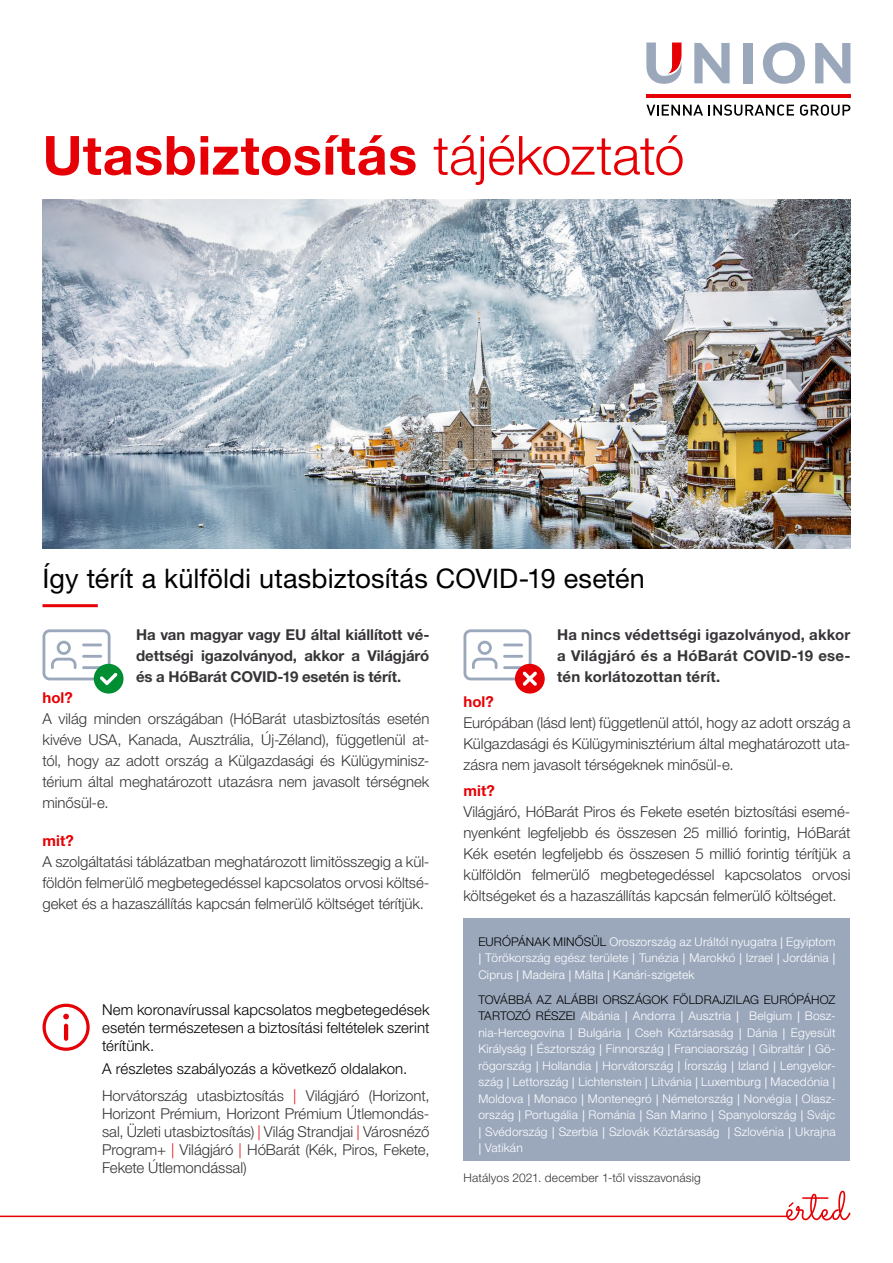
<style>
.page{position:relative;width:893px;height:1263px;background:#fff}
.page>*{position:absolute;margin:0;border:0;box-sizing:border-box;transform-origin:0 0}
.t1{font:700 54px "Helvetica Neue LT Pro";letter-spacing:.01em;color:#e60005}
.t2{font:27px "Helvetica Neue LT Pro";letter-spacing:.005em;color:#000}
.t3{font:300 15px/21px "Helvetica Neue LT Pro";letter-spacing:-.005em;color:#373437;text-align:justify}
.t4{font:700 15px/21px "Helvetica Neue LT Pro";color:#373437;text-align:justify}
.t5{font:300 15px/18px "Helvetica Neue LT Pro";letter-spacing:.005em;color:#000;text-align:justify}
.t6{font:700 15px "Helvetica Neue LT Pro";color:#e60005}
.t7{font:300 12px/16.5px "Helvetica Neue LT Pro";letter-spacing:.015em;color:#fff;text-align:justify}
.t8{font:300 12px "Helvetica Neue LT Pro";letter-spacing:.015em;color:#373437}
.s1{font-weight:300}
.s2{color:#e60005}
.s3{color:#000}
.s4{font-family:"Scala Sans Pro";font-weight:400}
</style>
<div class="page">
<img style="left:43px;top:199px;width:807px;height:349px">
<hr style="left:43px;top:604px;width:55px;height:3px;background:#e60005">
<svg style="left:786px;top:1191px;width:64px;height:29px"></svg>
<hr style="left:0;top:1215px;width:787px;height:2px;background:#e60005">
<hr style="left:646px;top:94px;width:204px;height:3px;background:#e60005">
<svg style="left:646px;top:105px;width:57px;height:11px"></svg>
<svg style="left:709px;top:105px;width:85px;height:11px"></svg>
<svg style="left:800px;top:105px;width:50px;height:11px"></svg>
<svg style="left:694px;top:43px;width:36px;height:40px"></svg>
<div style="left:743px;top:43px;width:10px;height:40px;background:#9ba8bc"></div>
<svg style="left:763px;top:43px;width:42px;height:41px"></svg>
<svg style="left:815px;top:43px;width:35px;height:40px"></svg>
<svg style="left:646px;top:43px;width:35px;height:41px"></svg>
<div style="left:463px;top:918px;width:387px;height:243px;background:#9ba8bc"></div>
<svg style="left:43px;top:1004px;width:47px;height:47px"></svg>
<div style="left:515px;top:664px;width:30px;height:29px;background:#e60005;border-radius:50%"></div>
<svg style="left:463px;top:629px;width:74px;height:57px"></svg>
<div style="left:94px;top:664px;width:30px;height:29px;background:#008e32;border-radius:50%"></div>
<svg style="left:43px;top:629px;width:74px;height:56px"></svg>
<h1 class="t1" style="left:43px;top:122px;width:643px">Utasbiztosítás <span class="s1">tájékoztató</span></h1>
<h2 class="t2" style="left:43px;top:562px;width:604px">Így térít a külföldi utasbiztosítás COVID-19 esetén</h2>
<p class="t4" style="left:136px;top:624px;width:295px">Ha van magyar vagy EU által kiállított vé&shy;dettségi igazolványod, akkor a Világjáró és a HóBarát COVID-19 esetén is térít.</p>
<p class="t6" style="left:43px;top:688px;width:32px">hol?</p>
<p class="t3" style="left:43px;top:708px;width:388px">A világ minden országában (HóBarát utasbiztosítás esetén kivéve USA, Kanada, Ausztrália, Új-Zéland), függetlenül at&shy;tól, hogy az adott ország a Külgazdasági és Külügyminisz&shy;térium által meghatározott utazásra nem javasolt térségnek minősül-e.</p>
<p class="t6" style="left:43px;top:831px;width:33px">mit?</p>
<p class="t3" style="left:43px;top:851px;width:388px">A szolgáltatási táblázatban meghatározott limitösszegig a kül&shy;földön felmerülő megbetegedéssel kapcsolatos orvosi költsé&shy;geket és a hazaszállítás kapcsán felmerülő költséget térítjük.</p>
<p class="t5" style="left:102px;top:1000px;width:329px">Nem koronavírussal kapcsolatos megbetegedések esetén természetesen a biztosítási feltételek szerint térítünk.</p>
<p class="t5" style="left:102px;top:1059px;width:307px">A részletes szabályozás a következő oldalakon.</p>
<p class="t3" style="left:102px;top:1086px;width:329px;line-height:18px">Horvátország utasbiztosítás <span class="s2">|</span> Világjáró (Horizont, Horizont Prémium, Horizont Prémium Útlemondás&shy;sal, Üzleti utasbiztosítás) <span class="s2">|</span> Világ Strandjai <span class="s2">|</span> Városnéző Program+ <span class="s2">|</span> Világjáró <span class="s2">|</span> HóBarát (Kék, Piros, Fekete, Fekete Útlemondással)</p>
<p class="t4" style="left:557px;top:624px;width:295px">Ha nincs védettségi igazolványod, akkor a Világjáró és a HóBarát COVID-19 ese&shy;tén korlátozottan térít.</p>
<p class="t6" style="left:463px;top:693px;width:32px">hol?</p>
<p class="t3" style="left:463px;top:712px;width:388px">Európában (lásd lent) függetlenül attól, hogy az adott ország a Külgazdasági és Külügyminisztérium által meghatározott uta&shy;zásra nem javasolt térségeknek minősül-e.</p>
<p class="t6" style="left:463px;top:781px;width:33px">mit?</p>
<p class="t3" style="left:463px;top:800px;width:388px">Világjáró, HóBarát Piros és Fekete esetén biztosítási esemé&shy;nyenként legfeljebb és összesen 25 millió forintig, HóBarát Kék esetén legfeljebb és összesen 5 millió forintig térítjük a külföldön felmerülő megbetegedéssel kapcsolatos orvosi költségeket és a hazaszállítás kapcsán felmerülő költséget.</p>
<p class="t7" style="left:478px;top:933px;width:359px"><span class="s3">EURÓPÁNAK MINŐSÜL</span> Oroszország az Uráltól nyugatra <span class="s4">|</span> Egyiptom <span class="s4">|</span> Törökország egész területe <span class="s4">|</span> Tunézia <span class="s4">|</span> Marokkó <span class="s4">|</span> Izrael <span class="s4">|</span> Jordánia <span class="s4">| </span>Ciprus <span class="s4">|</span> Madeira <span class="s4">|</span> Málta <span class="s4">|</span> Kanári-szigetek</p>
<p class="t7" style="left:478px;top:991px;width:359px"><span class="s3">TOVÁBBÁ AZ ALÁBBI ORSZÁGOK FÖLDRAJZILAG EURÓPÁHOZ TARTOZÓ RÉSZEI</span> Albánia <span class="s4">|</span> Andorra <span class="s4">|</span> Ausztria <span class="s4">|</span> Belgium <span class="s4">|</span> Bosz&shy;nia-Hercegovina <span class="s4">|</span> Bulgária <span class="s4">|</span> Cseh Köztársaság <span class="s4">|</span> Dánia <span class="s4">|</span> Egyesült Királyság <span class="s4">|</span> Észtország <span class="s4">|</span> Finnország <span class="s4">|</span> Franciaország <span class="s4">|</span> Gibraltár <span class="s4">|</span> Gö&shy;rögország <span class="s4">|</span> Hollandia <span class="s4">|</span> Horvátország <span class="s4">|</span> Írország <span class="s4">|</span> Izland <span class="s4">|</span> Lengyelor&shy;szág <span class="s4">|</span> Lettország <span class="s4">|</span> Lichtenstein <span class="s4">|</span> Litvánia <span class="s4">|</span> Luxemburg <span class="s4">|</span> Macedónia <span class="s4">| </span>Moldova <span class="s4">|</span> Monaco <span class="s4">|</span> Montenegró <span class="s4">|</span> Németország <span class="s4">|</span> Norvégia <span class="s4">|</span> Olasz&shy;ország <span class="s4">|</span> Portugália <span class="s4">|</span> Románia <span class="s4">|</span> San Marino <span class="s4">|</span> Spanyolország <span class="s4">|</span> Svájc <span class="s4">|</span> Svédország <span class="s4">|</span> Szerbia <span class="s4">|</span> Szlovák Köztársaság <span class="s4">|</span> Szlovénia <span class="s4">|</span> Ukrajna <span class="s4">|</span> Vatikán</p>
<p class="t8" style="left:463px;top:1170px;width:239px">Hatályos 2021. december 1-től visszavonásig</p>
</div>
